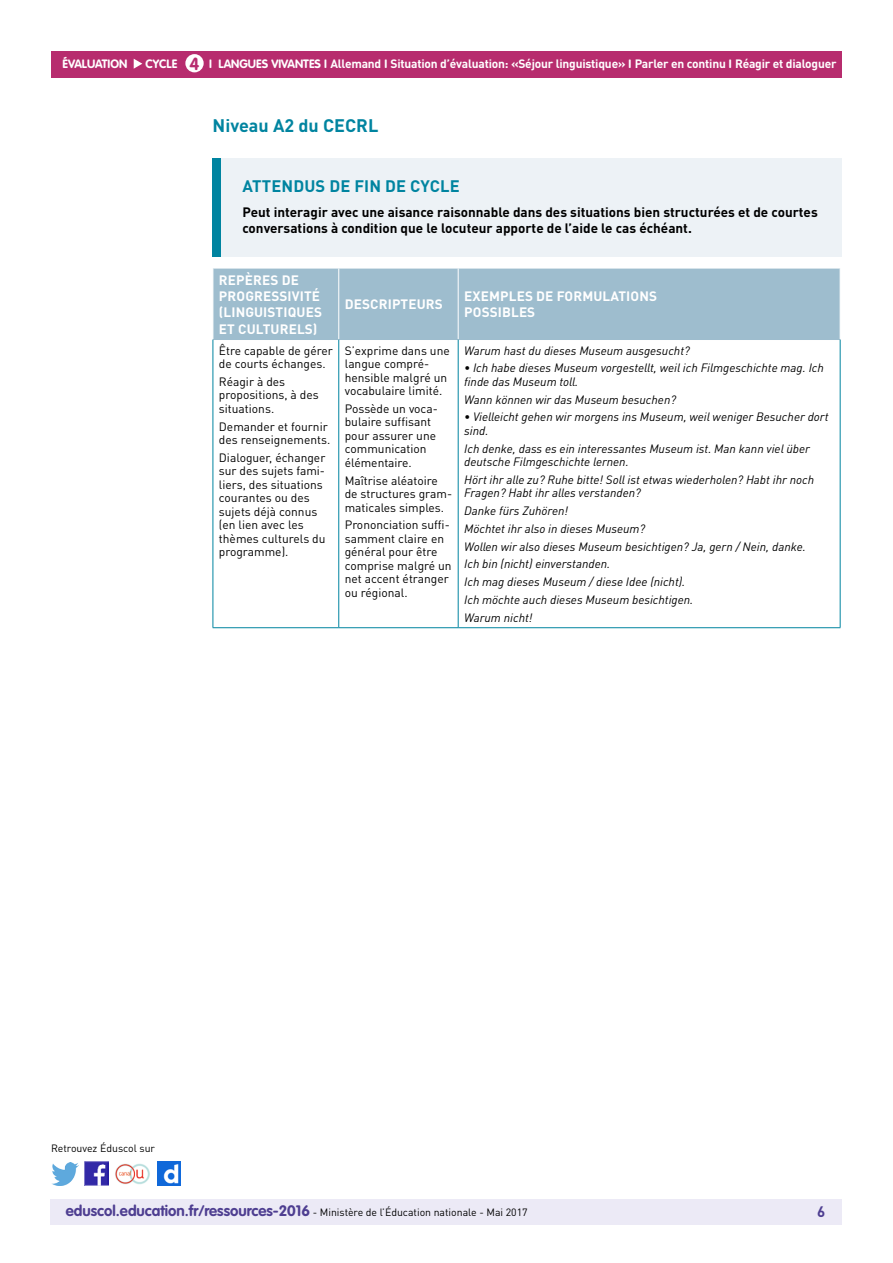
<style>
.page{position:relative;width:893px;height:1263px;background:#fff}
.page>*{position:absolute;margin:0;border:0;box-sizing:border-box;transform-origin:0 0}
._04_Titre_de_niveau{font:700 18px "DIN Pro";color:#0084a0}
.t1{font:700 17.25px "VAG Rounded Std";color:#b72c6e}
._01_Texte_info_conte{font:700 16.5px "DIN Pro";letter-spacing:.01em;color:#0084a0}
.t2{font:700 15px "DIN Pro";color:#4e3e91}
._01_Texte_info_conte-2{font:700 13.5px/16.2px "DIN Pro";color:#000}
.Titre_têtière_tablea{font:700 13.5px/16.2px "DIN Pro";letter-spacing:.01em;color:#fff}
.Texte_courant_tablea{font:italic 12px/13.5px "DIN Pro";color:#000}
.Texte_courant_tablea-2{font:12px/13.5px "DIN Pro";color:#000}
.t3{font:700 12px "DIN Pro";letter-spacing:-.015em;color:#fff}
.t4{font:700 12px "VAG Rounded Std";color:#fff}
.t5{font:10.5px "DIN Pro";color:#000}
.s1{font-family:"VAG Rounded Std"}
.s2{font-family:"VAG Rounded Std";font-weight:700;font-size:15px;color:#4e3e91}
</style>
<div class="page">
<div style="left:50px;top:1199px;width:791px;height:26px;background:#eceaf6"></div>
<div style="left:51px;top:51px;width:791px;height:27px;background:#b72c6e"></div>
<svg style="left:134px;top:59px;width:8px;height:10px"></svg>
<div style="left:185px;top:54px;width:19px;height:18px;background:#fff;border-radius:50%"></div>
<img style="left:85px;top:1162px;width:23px;height:23px">
<img style="left:51px;top:1163px;width:28px;height:22px">
<img style="left:158px;top:1162px;width:22px;height:23px">
<img style="left:115px;top:1163px;width:35px;height:22px">
<div style="left:214px;top:269px;width:626px;height:70px;background:#9ebdce"></div>
<hr style="left:338px;top:269px;width:1px;height:70px;background:#fff">
<hr style="left:458px;top:269px;width:1px;height:70px;background:#fff">
<hr style="left:213px;top:627px;width:126px;height:1px;background:#0084a0">
<hr style="left:213px;top:339px;width:126px;height:1px;background:#9ebdce">
<hr style="left:213px;top:340px;width:1px;height:287px;background:#0084a0">
<hr style="left:339px;top:339px;width:119px;height:1px;background:#9ebdce">
<hr style="left:458px;top:339px;width:382px;height:1px;background:#9ebdce">
<hr style="left:338px;top:340px;width:1px;height:287px;background:#0084a0">
<hr style="left:458px;top:340px;width:1px;height:287px;background:#0084a0">
<hr style="left:840px;top:340px;width:1px;height:287px;background:#0084a0">
<hr style="left:339px;top:627px;width:119px;height:1px;background:#0084a0">
<hr style="left:458px;top:627px;width:382px;height:1px;background:#0084a0">
<div style="left:213px;top:158px;width:629px;height:99px;background:#edf2f6"></div>
<div style="left:213px;top:158px;width:8px;height:99px;background:#0084a0"></div>
<p class="t4" style="left:63px;top:57px;width:66px">ÉVALUATION</p>
<p class="t4" style="left:146px;top:57px;width:33px">CYCLE</p>
<p class="t3" style="left:209px;top:56px;width:629px"><span class="s1">I LANGUES VIVANTES I</span> Allemand <span class="s1">I</span> Situation d’évaluation: «Séjour linguistique» <span class="s1">I</span> Parler en continu <span class="s1">I</span> Réagir et dialoguer</p>
<h2 class="t1" style="left:190px;top:53px;width:11px">4</h2>
<p class="_04_Titre_de_niveau" style="left:213px;top:114px;width:167px">Niveau A2 du CECRL</p>
<p class="_01_Texte_info_conte" style="left:242px;top:175px;width:219px">ATTENDUS DE FIN DE CYCLE</p>
<p class="_01_Texte_info_conte-2" style="left:242px;top:204px;width:577px">Peut interagir avec une aisance raisonnable dans des situations bien structurées et de courtes conversations à condition que le locuteur apporte de l’aide le cas échéant.</p>
<p class="Titre_têtière_tablea" style="left:219px;top:271px;width:105px">REPÈRES DE<br>PROGRESSIVITÉ (LINGUISTIQUES<br>ET CULTURELS)</p>
<p class="Texte_courant_tablea-2" style="left:219px;top:343px;width:115px">Être capable de gérer de courts échanges.</p>
<p class="Texte_courant_tablea-2" style="left:219px;top:375px;width:101px">Réagir à des propositions, à des situations.</p>
<p class="Texte_courant_tablea-2" style="left:219px;top:419px;width:113px">Demander et fournir des renseignements.</p>
<p class="Texte_courant_tablea-2" style="left:219px;top:451px;width:108px">Dialoguer, échanger sur des sujets fami&shy;liers, des situations courantes ou des sujets déjà connus (en lien avec les thèmes culturels du programme).</p>
<p class="Titre_têtière_tablea" style="left:345px;top:296px;width:100px">DESCRIPTEURS</p>
<p class="Titre_têtière_tablea" style="left:464px;top:288px;width:194px">EXEMPLES DE FORMULATIONS<br>POSSIBLES</p>
<p class="Texte_courant_tablea-2" style="left:345px;top:343px;width:107px">S’exprime dans une langue compré&shy;hensible malgré un vocabulaire limité.</p>
<p class="Texte_courant_tablea-2" style="left:345px;top:402px;width:94px">Possède un voca&shy;bulaire suffisant pour assurer une communication élémentaire.</p>
<p class="Texte_courant_tablea-2" style="left:345px;top:473px;width:109px">Maîtrise aléatoire de structures gram&shy;maticales simples.</p>
<p class="Texte_courant_tablea-2" style="left:345px;top:518px;width:108px">Prononciation suffi&shy;samment claire en général pour être comprise malgré un net accent étranger ou régional.</p>
<p class="Texte_courant_tablea" style="left:464px;top:343px;width:227px">Warum hast du dieses Museum ausgesucht?</p>
<p class="Texte_courant_tablea" style="left:464px;top:361px;width:361px">• Ich habe dieses Museum vorgestellt, weil ich Filmgeschichte mag. Ich finde das Museum toll.</p>
<p class="Texte_courant_tablea" style="left:464px;top:392px;width:213px">Wann können wir das Museum besuchen?</p>
<p class="Texte_courant_tablea" style="left:464px;top:410px;width:366px">• Vielleicht gehen wir morgens ins Museum, weil weniger Besucher dort sind.</p>
<p class="Texte_courant_tablea" style="left:464px;top:441px;width:347px">Ich denke, dass es ein interessantes Museum ist. Man kann viel über deutsche Filmgeschichte lernen.</p>
<p class="Texte_courant_tablea" style="left:464px;top:473px;width:351px">Hört ihr alle zu? Ruhe bitte! Soll ist etwas wiederholen? Habt ihr noch<br>Fragen? Habt ihr alles verstanden?</p>
<p class="Texte_courant_tablea" style="left:464px;top:504px;width:106px">Danke fürs Zuhören!</p>
<p class="Texte_courant_tablea" style="left:464px;top:522px;width:183px">Möchtet ihr also in dieses Museum?</p>
<p class="Texte_courant_tablea" style="left:464px;top:539px;width:343px">Wollen wir also dieses Museum besichtigen? Ja, gern / Nein, danke.</p>
<p class="Texte_courant_tablea" style="left:464px;top:557px;width:148px">Ich bin (nicht) einverstanden.</p>
<p class="Texte_courant_tablea" style="left:464px;top:575px;width:223px">Ich mag dieses Museum / diese Idee (nicht).</p>
<p class="Texte_courant_tablea" style="left:464px;top:593px;width:231px">Ich möchte auch dieses Museum besichtigen.</p>
<p class="Texte_courant_tablea" style="left:464px;top:610px;width:70px">Warum nicht!</p>
<p class="t5" style="left:51px;top:1141px;width:106px">Retrouvez Éduscol sur</p>
<p class="t5" style="left:66px;top:1205px;width:463px"><span class="s2">eduscol.education.fr/ressources-2016</span> - Ministère de l’Éducation nationale - Mai 2017</p>
<p class="t2" style="left:817px;top:1201px;width:10px">6</p>
</div>
